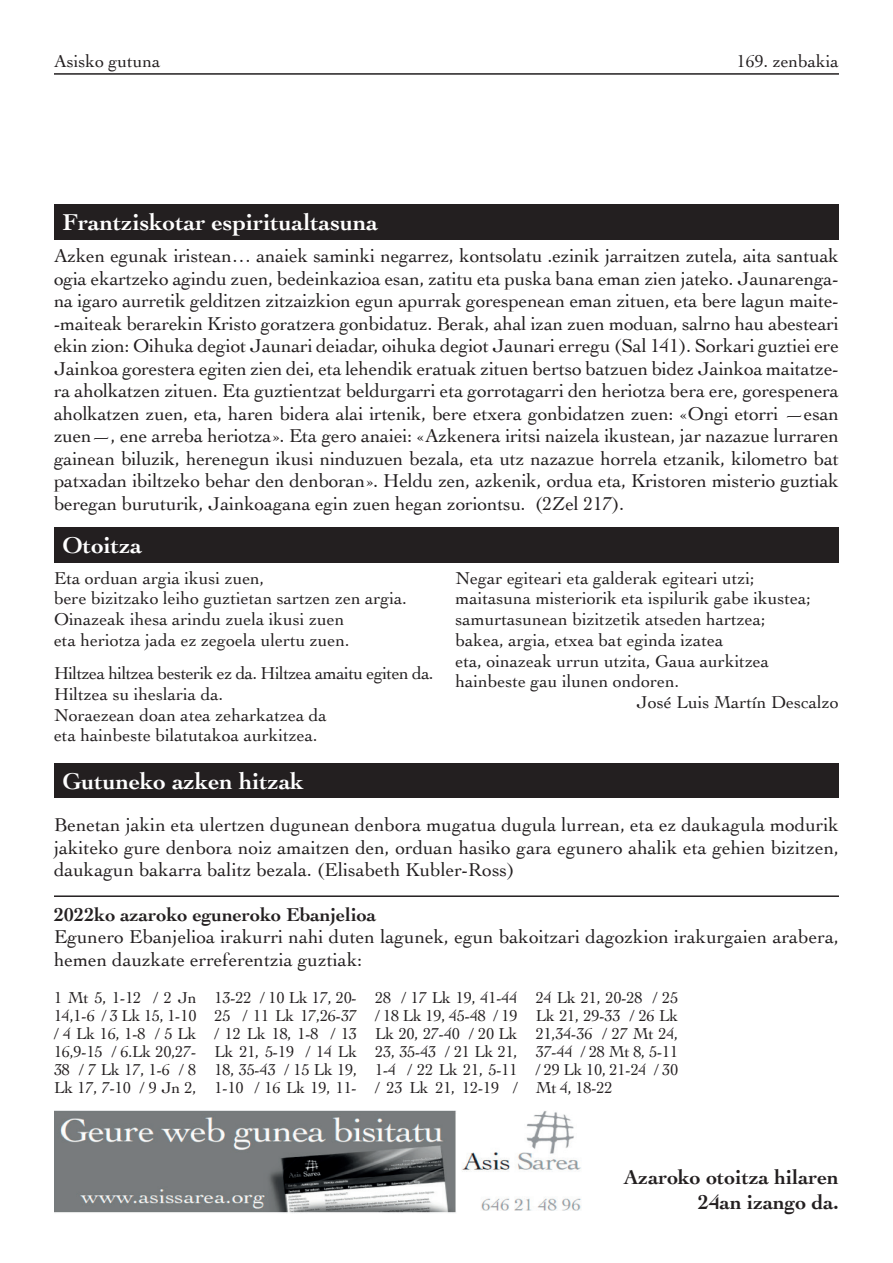
<style>
.page{position:relative;width:893px;height:1263px;background:#fff}
.page>*{position:absolute;margin:0;border:0;box-sizing:border-box;transform-origin:0 0}
.t1{font:700 24px "Cochin";color:#fff}
.t2{font:700 21px/25.2px "Cochin";color:#231f20;text-align:right}
.t3{font:19.5px/22.5px "Cochin";color:#231f20;text-align:justify}
.t4{font:700 19.5px "Cochin";color:#231f20}
.t5{font:18px/20.7px "Cochin";color:#231f20}
.t6{font:16.5px/18px "Cochin";letter-spacing:-.02em;color:#231f20;text-align:justify}
</style>
<div class="page">
<hr style="left:54px;top:73px;width:785px;height:2px;background:#231f20">
<div style="left:54px;top:204px;width:785px;height:36px;background:#231f20"></div>
<div style="left:54px;top:527px;width:785px;height:35px;background:#231f20"></div>
<div style="left:54px;top:763px;width:785px;height:35px;background:#231f20"></div>
<img style="left:54px;top:1110px;width:527px;height:103px">
<hr style="left:54px;top:895px;width:785px;height:2px;background:#231f20">
<p class="t5" style="left:54px;top:50px;width:108px">Asisko gutuna</p>
<p class="t1" style="left:63px;top:206px;width:317px">Frantziskotar espiritualtasuna</p>
<p class="t5" style="left:737px;top:50px;width:104px">169. zenbakia</p>
<p class="t3" style="left:54px;top:244px;width:786px">Azken egunak iristean… anaiek saminki negarrez, kontsolatu .ezinik jarraitzen zutela, aita santuak ogia ekartzeko agindu zuen, bedeinkazioa esan, zatitu eta puska bana eman zien jateko. Jaunarenga&shy;na igaro aurretik gelditzen zitzaizkion egun apurrak gorespenean eman zituen, eta bere lagun maite--maiteak berarekin Kristo goratzera gonbidatuz. Berak, ahal izan zuen moduan, salrno hau abesteari ekin zion: Oihuka degiot Jaunari deiadar, oihuka degiot Jaunari erregu (Sal 141). Sorkari guztiei ere Jainkoa gorestera egiten zien dei, eta lehendik eratuak zituen bertso batzuen bidez Jainkoa maitatze&shy;ra aholkatzen zituen. Eta guztientzat beldurgarri eta gorrotagarri den heriotza bera ere, gorespenera aholkatzen zuen, eta, haren bidera alai irtenik, bere etxera gonbidatzen zuen: «Ongi etorri —esan zuen—, ene arreba heriotza». Eta gero anaiei: «Azkenera iritsi naizela ikustean, jar nazazue lurraren gainean biluzik, herenegun ikusi ninduzuen bezala, eta utz nazazue horrela etzanik, kilometro bat patxadan ibiltzeko behar den denboran». Heldu zen, azkenik, ordua eta, Kristoren misterio guztiak beregan buruturik, Jainkoagana egin zuen hegan zoriontsu. (2Zel 217).</p>
<p class="t1" style="left:63px;top:528px;width:81px">Otoitza</p>
<p class="t5" style="left:54px;top:567px;width:355px">Eta orduan argia ikusi zuen,<br>bere bizitzako leiho guztietan sartzen zen argia.<br>Oinazeak ihesa arindu zuela ikusi zuen<br>eta heriotza jada ez zegoela ulertu zuen.</p>
<p class="t5" style="left:54px;top:662px;width:381px">Hiltzea hiltzea besterik ez da. Hiltzea amaitu egiten da.<br>Hiltzea su iheslaria da.<br>Noraezean doan atea zeharkatzea da<br>eta hainbeste bilatutakoa aurkitzea.</p>
<p class="t1" style="left:63px;top:765px;width:243px">Gutuneko azken hitzak</p>
<p class="t5" style="left:455px;top:567px;width:301px">Negar egiteari eta galderak egiteari utzi;</p>
<p class="t5" style="left:455px;top:587px;width:357px">maitasuna misteriorik eta ispilurik gabe ikustea;</p>
<p class="t5" style="left:455px;top:608px;width:312px">samurtasunean bizitzetik atseden hartzea;</p>
<p class="t5" style="left:455px;top:629px;width:270px">bakea, argia, etxea bat eginda izatea</p>
<p class="t5" style="left:455px;top:650px;width:315px">eta, oinazeak urrun utzita, Gaua aurkitzea</p>
<p class="t5" style="left:455px;top:670px;width:225px">hainbeste gau ilunen ondoren.</p>
<p class="t5" style="left:636px;top:691px;width:204px">José Luis Martín Descalzo</p>
<p class="t3" style="left:54px;top:812px;width:786px">Benetan jakin eta ulertzen dugunean denbora mugatua dugula lurrean, eta ez daukagula modurik jakiteko gure denbora noiz amaitzen den, orduan hasiko gara egunero ahalik eta gehien bizitzen, daukagun bakarra balitz bezala. (Elisabeth Kubler-Ross)</p>
<p class="t4" style="left:54px;top:901px;width:324px">2022ko azaroko eguneroko Ebanjelioa</p>
<p class="t3" style="left:54px;top:925px;width:786px">Egunero Ebanjelioa irakurri nahi duten lagunek, egun bakoitzari dagozkion irakurgaien arabera, hemen dauzkate erreferentzia guztiak:</p>
<p class="t6" style="left:54px;top:988px;width:144px">1 Mt 5, 1-12 / 2 Jn 14,1-6 / 3 Lk 15, 1-10 / 4 Lk 16, 1-8 / 5 Lk 16,9-15 / 6.Lk 20,27- 38 / 7 Lk 17, 1-6 / 8<br>Lk 17, 7-10 / 9 Jn 2,</p>
<p class="t6" style="left:215px;top:988px;width:144px">13-22 / 10 Lk 17, 20- 25 / 11 Lk 17,26-37 / 12 Lk 18, 1-8 / 13<br>Lk 21, 5-19 / 14 Lk 18, 35-43 / 15 Lk 19, 1-10 / 16 Lk 19, 11-</p>
<p class="t6" style="left:375px;top:988px;width:144px">28 / 17 Lk 19, 41-44 / 18 Lk 19, 45-48 / 19<br>Lk 20, 27-40 / 20 Lk 23, 35-43 / 21 Lk 21, 1-4 / 22 Lk 21, 5-11 / 23 Lk 21, 12-19 /</p>
<p class="t6" style="left:536px;top:988px;width:144px">24 Lk 21, 20-28 / 25<br>Lk 21, 29-33 / 26 Lk 21,34-36 / 27 Mt 24, 37-44 / 28 Mt 8, 5-11 / 29 Lk 10, 21-24 / 30<br>Mt 4, 18-22</p>
<p class="t2" style="left:624px;top:1163px;width:217px">Azaroko otoitza hilaren<br>24an izango da.</p>
</div>
